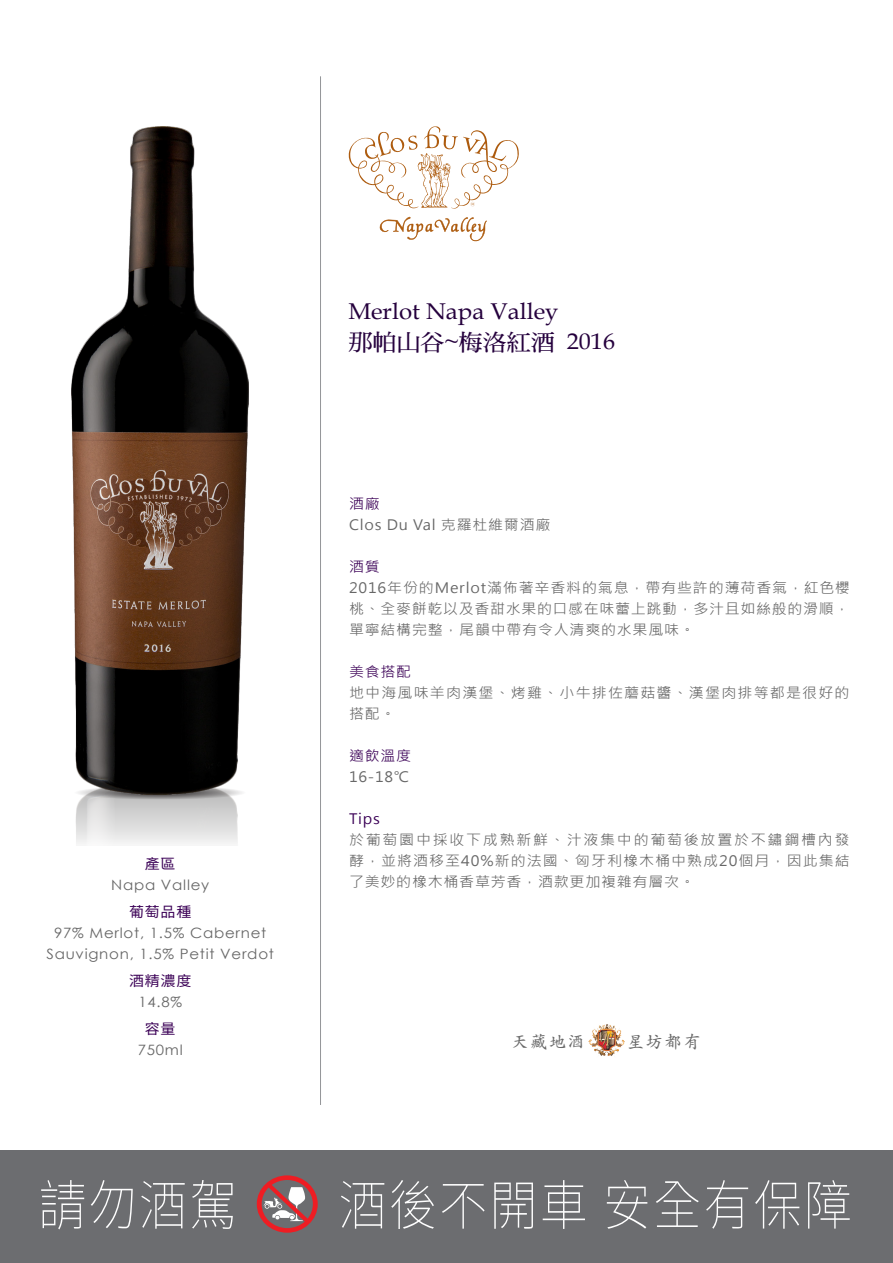
<style>
.page{position:relative;width:893px;height:1263px;background:#fff}
.page>*{position:absolute;margin:0;border:0;box-sizing:border-box;transform-origin:0 0}
.t1{font:22.8px "Book Antiqua";color:#25003d;scale:1.05 1}
.t2{font:22.8px "DF Ming Bd HK BF";color:#25003d;scale:1.05 1}
.t3{font:700 17.1px "Zen Kai";letter-spacing:.1em;color:#676767}
.t4{font:14.25px/21px "Microsoft Jheng Hei";letter-spacing:.05em;color:#676767;text-align:justify;scale:1.05 1}
.t5{font:14.25px/21px "Century Gothic";letter-spacing:.05em;color:#676767;text-align:center;scale:1.05 1}
.t6{font:14.25px/21px "Microsoft Jheng Hei";letter-spacing:.08em;color:#676767;scale:1.05 1}
.t7{font:14.25px "Microsoft Jheng Hei";letter-spacing:.05em;color:#3b0056;scale:1.05 1}
.t8{font:14.25px "Noto Sans Hant";letter-spacing:.05em;color:#3b0056;scale:1.05 1}
.s1{font-family:"Book Antiqua"}
</style>
<div class="page">
<hr style="left:320px;top:76px;width:1px;height:1029px;background:#939598">
<img style="left:76px;top:794px;width:163px;height:50px">
<div style="left:0;top:1150px;width:893px;height:113px;background:#6c6d70"></div>
<svg style="left:41px;top:1180px;width:43px;height:49px"></svg>
<svg style="left:91px;top:1180px;width:42px;height:48px"></svg>
<svg style="left:141px;top:1181px;width:44px;height:48px"></svg>
<svg style="left:192px;top:1180px;width:41px;height:49px"></svg>
<svg style="left:341px;top:1181px;width:43px;height:48px"></svg>
<svg style="left:391px;top:1180px;width:43px;height:49px"></svg>
<svg style="left:442px;top:1184px;width:43px;height:44px"></svg>
<svg style="left:494px;top:1182px;width:39px;height:47px"></svg>
<svg style="left:543px;top:1180px;width:42px;height:49px"></svg>
<svg style="left:607px;top:1180px;width:40px;height:49px"></svg>
<svg style="left:656px;top:1181px;width:43px;height:46px"></svg>
<svg style="left:706px;top:1180px;width:42px;height:49px"></svg>
<svg style="left:755px;top:1180px;width:44px;height:49px"></svg>
<svg style="left:808px;top:1180px;width:42px;height:48px"></svg>
<svg style="left:257px;top:1175px;width:61px;height:58px"></svg>
<svg style="left:594px;top:1024px;width:13px;height:11px"></svg>
<img style="left:72px;top:127px;width:177px;height:667px">
<svg style="left:348px;top:126px;width:171px;height:83px"></svg>
<svg style="left:379px;top:217px;width:108px;height:25px"></svg>
<h1 class="t1" style="left:348px;top:295px;width:202px">Merlot Napa Valley</h1>
<h1 class="t2" style="left:348px;top:330px;width:255px">那帕山谷<span class="s1">~</span>梅洛紅酒 <span class="s1">2016</span></h1>
<p class="t7" style="left:349px;top:495px;width:31px">酒廠</p>
<p class="t4" style="left:349px;top:514px;width:193px">Clos Du Val 克羅杜維爾酒廠</p>
<p class="t7" style="left:349px;top:558px;width:31px">酒質</p>
<p class="t4" style="left:349px;top:577px;width:478px">2016年份的Merlot滿佈著辛香料的氣息，帶有些許的薄荷香氣，紅色櫻桃、全麥餅乾以及香甜水果的口感在味蕾上跳動，多汁且如絲般的滑順，單寧結構完整，尾韻中帶有令人清爽的水果風味。</p>
<p class="t7" style="left:349px;top:663px;width:61px">美食搭配</p>
<p class="t6" style="left:349px;top:682px;width:478px">地中海風味羊肉漢堡、烤雞、小牛排佐蘑菇醬、漢堡肉排等都是很好的搭配。</p>
<p class="t7" style="left:349px;top:747px;width:61px">適飲溫度</p>
<p class="t4" style="left:349px;top:766px;width:59px">16-18℃</p>
<p class="t7" style="left:349px;top:810px;width:31px">Tips</p>
<p class="t4" style="left:349px;top:829px;width:478px">於葡萄園中採收下成熟新鮮、汁液集中的葡萄後放置於不鏽鋼槽內發酵，並將酒移至40%新的法國、匈牙利橡木桶中熟成20個月，因此集結了美妙的橡木桶香草芳香，酒款更加複雜有層次。</p>
<p class="t8" style="left:145px;top:855px;width:31px">產區</p>
<p class="t5" style="left:111px;top:874px;width:95px">Napa Valley</p>
<p class="t8" style="left:129px;top:903px;width:61px">葡萄品種</p>
<p class="t5" style="left:47px;top:922px;width:218px">97% Merlot, 1.5% Cabernet<br>Sauvignon, 1.5% Petit Verdot</p>
<p class="t8" style="left:129px;top:972px;width:61px">酒精濃度</p>
<p class="t5" style="left:138px;top:991px;width:43px">14.8%</p>
<p class="t8" style="left:145px;top:1020px;width:31px">容量</p>
<p class="t5" style="left:138px;top:1039px;width:44px">750ml</p>
<p class="t3" style="left:511px;top:1034px;width:75px">天藏地酒</p>
<p class="t3" style="left:627px;top:1034px;width:75px">星坊都有</p>
</div>
